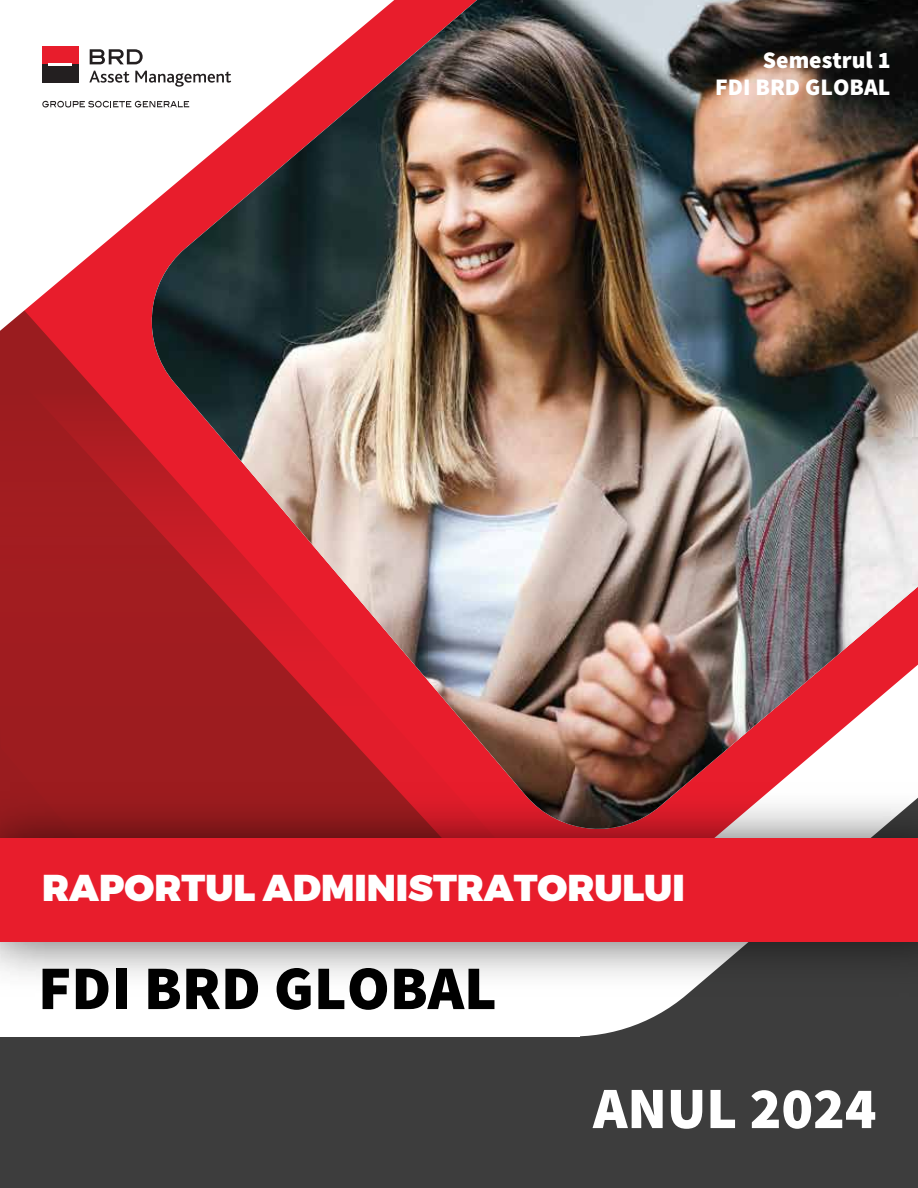
<style>
.page{position:relative;width:918px;height:1188px;background:#fff}
.page>*{position:absolute;margin:0;border:0;box-sizing:border-box;transform-origin:0 0}
.t1{font:900 62.1px "Source Sans Pro";color:#000}
.t2{font:900 58.65px "Source Sans Pro";color:#fff}
.t3{font:900 37.2px "Montserrat";color:#fff}
.t4{font:900 23.7px/27.5px "Source Sans Pro";color:#fff;text-align:right}
</style>
<div class="page">
<div style="left:0;top:765px;width:918px;height:423px;background:#3d3d3d"></div>
<div style="left:0;top:871px;width:579px;height:165px;background:#fff"></div>
<img style="left:394px;top:0;width:524px;height:773px">
<img style="left:0;top:283px;width:522px;height:490px">
<svg style="left:0;top:0;width:394px;height:331px"></svg>
<img style="left:0;top:773px;width:918px;height:235px">
<div style="left:0;top:839px;width:918px;height:103px;background:#e81d2c"></div>
<div style="left:42px;top:46px;width:36px;height:19px;background:#e81d2c"></div>
<div style="left:42px;top:64px;width:36px;height:19px;background:#231f20"></div>
<hr style="left:49px;top:63px;width:23px;height:3px;background:#fff">
<svg style="left:89px;top:71px;width:40px;height:12px"></svg>
<svg style="left:135px;top:71px;width:96px;height:16px"></svg>
<svg style="left:90px;top:49px;width:53px;height:15px"></svg>
<svg style="left:42px;top:101px;width:147px;height:6px"></svg>
<p class="t4" style="left:715px;top:47px;width:177px">Semestrul 1<br>FDI BRD GLOBAL</p>
<p class="t3" style="left:42px;top:865px;width:644px">RAPORTUL ADMINISTRATORULUI</p>
<h1 class="t1" style="left:38px;top:948px;width:460px">FDI BRD GLOBAL</h1>
<h2 class="t2" style="left:593px;top:1070px;width:285px">ANUL 2024</h2>
</div>
